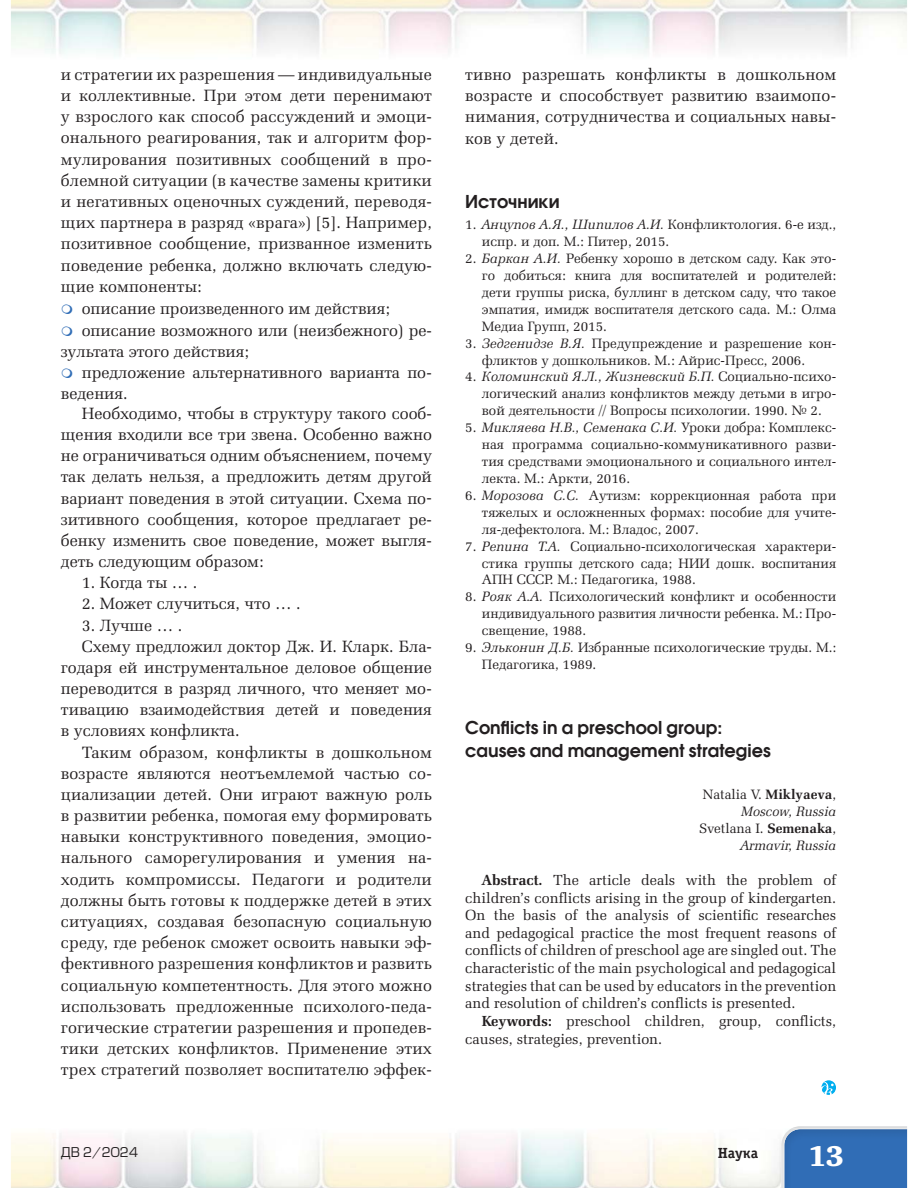
<style>
.page{position:relative;width:918px;height:1188px;background:#fff}
.page>*{position:absolute;margin:0;border:0;box-sizing:border-box;transform-origin:0 0}
.t1{font:29.4px "Charter ITC Black";color:#fff}
.t2{font:17.7px/23.5px "Avant Garde Gothic Demi ITC";color:#231f20}
.t3{font:16.5px/21.1px "Zapf Elliptical 711 BT";letter-spacing:.01em;color:#231f20;text-align:justify}
.t4{font:14.7px/17.7px "Zapf Elliptical 711 BT";color:#231f20;text-align:justify}
.t5{font:14.7px "Officina Serif Bold ITC";color:#231f20}
.t6{font:13.65px/17px "Zapf Elliptical 711 BT";color:#231f20;text-align:justify}
.t7{font:italic 13.65px/17px "Zapf Elliptical 711 BT";color:#231f20;text-align:right}
.t8{font:13.2px "Europe";color:#231f20}
.s1{font-style:italic}
.s2{font-style:normal}
.s3{font-weight:700;font-style:normal}
.s4{font-weight:700}
</style>
<div class="page">
<img style="left:11px;top:0;width:896px;height:56px">
<img style="left:11px;top:1133px;width:770px;height:55px">
<img style="left:793px;top:1126px;width:114px;height:2px">
<img style="left:781px;top:1128px;width:126px;height:60px">
<svg style="left:821px;top:1080px;width:15px;height:15px"></svg>
<p class="t3" style="left:61px;top:65px;width:373px">и стратегии их разрешения — индивидуальные и коллективные. При этом дети перенимают у взрослого как способ рассуждений и эмоци&shy;онального реагирования, так и алгоритм фор&shy;мулирования позитивных сообщений в про&shy;блемной ситуации (в качестве замены критики и негативных оценочных суждений, переводя&shy;щих партнера в разряд «врага») [5]. Например, позитивное сообщение, призванное изменить поведение ребенка, должно включать следую&shy;щие компоненты:</p>
<p class="t3" style="left:82px;top:299px;width:310px">описание произведенного им действия;</p>
<p class="t3" style="left:82px;top:320px;width:352px">описание возможного или (неизбежного) ре-</p>
<p class="t3" style="left:61px;top:342px;width:190px">зультата этого действия;</p>
<p class="t3" style="left:82px;top:363px;width:352px">предложение альтернативного варианта по-</p>
<p class="t3" style="left:61px;top:384px;width:68px">ведения.</p>
<p class="t3" style="left:61px;top:404px;width:373px;text-indent:21px">Необходимо, чтобы в структуру такого сооб&shy;щения входили все три звена. Особенно важно не ограничиваться одним объяснением, почему так делать нельзя, а предложить детям другой вариант поведения в этой ситуации. Схема по&shy;зитивного сообщения, которое предлагает ре&shy;бенку изменить свое поведение, может выгля&shy;деть следующим образом:</p>
<p class="t3" style="left:82px;top:573px;width:117px">1. Когда ты … .</p>
<p class="t3" style="left:82px;top:594px;width:221px">2. Может случиться, что … .</p>
<p class="t3" style="left:82px;top:615px;width:102px">3. Лучше … .</p>
<p class="t3" style="left:82px;top:637px;width:352px">Схему предложил доктор Дж. И. Кларк. Бла-</p>
<p class="t3" style="left:61px;top:658px;width:372px">годаря ей инструментальное деловое общение</p>
<p class="t3" style="left:61px;top:679px;width:372px">переводится в разряд личного, что меняет мо-</p>
<p class="t3" style="left:61px;top:700px;width:372px">тивацию взаимодействия детей и поведения</p>
<p class="t3" style="left:61px;top:721px;width:180px">в условиях конфликта.</p>
<p class="t3" style="left:82px;top:742px;width:352px">Таким образом, конфликты в дошкольном</p>
<p class="t3" style="left:61px;top:764px;width:372px">возрасте являются неотъемлемой частью со-</p>
<p class="t3" style="left:61px;top:785px;width:373px">циализации детей. Они играют важную роль</p>
<p class="t3" style="left:61px;top:806px;width:373px">в развитии ребенка, помогая ему формировать</p>
<p class="t3" style="left:61px;top:827px;width:372px">навыки конструктивного поведения, эмоцио-</p>
<p class="t3" style="left:61px;top:848px;width:372px">нального саморегулирования и умения на-</p>
<p class="t3" style="left:61px;top:870px;width:372px">ходить компромиссы. Педагоги и родители</p>
<p class="t3" style="left:61px;top:891px;width:372px">должны быть готовы к поддержке детей в этих</p>
<p class="t3" style="left:61px;top:912px;width:372px">ситуациях, создавая безопасную социальную</p>
<p class="t3" style="left:61px;top:933px;width:372px">среду, где ребенок сможет освоить навыки эф-</p>
<p class="t3" style="left:61px;top:954px;width:373px">фективного разрешения конфликтов и развить</p>
<p class="t3" style="left:61px;top:975px;width:373px">социальную компетентность. Для этого можно</p>
<p class="t3" style="left:61px;top:997px;width:372px">использовать предложенные психолого-педа-</p>
<p class="t3" style="left:61px;top:1018px;width:372px">гогические стратегии разрешения и пропедев-</p>
<p class="t3" style="left:61px;top:1039px;width:372px">тики детских конфликтов. Применение этих</p>
<p class="t3" style="left:61px;top:1060px;width:372px">трех стратегий позволяет воспитателю эффек-</p>
<p class="t3" style="left:465px;top:65px;width:373px">тивно разрешать конфликты в дошкольном возрасте и способствует развитию взаимопо&shy;нимания, сотрудничества и социальных навы&shy;ков у детей.</p>
<p class="t2" style="left:465px;top:191px;width:96px">Источники</p>
<p class="t6" style="left:482px;top:217px;width:356px;text-indent:-17px">1. <span class="s1">Анцупов А.Я., Шипилов А.И.</span> Конфликтология. 6-е изд., испр. и доп. М.: Питер, 2015.</p>
<p class="t6" style="left:482px;top:251px;width:356px;text-indent:-17px">2. <span class="s1">Баркан А.И.</span> Ребенку хорошо в детском саду. Как это&shy;го добиться: книга для воспитателей и родителей: дети группы риска, буллинг в детском саду, что такое эмпатия, имидж воспитателя детского сада. М.: Олма Медиа Групп, 2015.</p>
<p class="t6" style="left:482px;top:335px;width:356px;text-indent:-17px">3. <span class="s1">Зедгенидзе В.Я.</span> Предупреждение и разрешение кон&shy;фликтов у дошкольников. М.: Айрис-Пресс, 2006.</p>
<p class="t6" style="left:482px;top:369px;width:356px;text-indent:-17px">4. <span class="s1">Коломинский Я.Л., Жизневский Б.П.</span> Социально-психо&shy;логический анализ конфликтов между детьми в игро&shy;вой деятельности // Вопросы психологии. 1990. № 2.</p>
<p class="t6" style="left:482px;top:420px;width:356px;text-indent:-17px">5. <span class="s1">Микляева Н.В., Семенака С.И.</span> Уроки добра: Комплекс&shy;ная программа социально-коммуникативного разви&shy;тия средствами эмоционального и социального интел&shy;лекта. М.: Аркти, 2016.</p>
<p class="t6" style="left:482px;top:488px;width:356px;text-indent:-17px">6. <span class="s1">Морозова С.С.</span> Аутизм: коррекционная работа при тяжелых и осложненных формах: пособие для учите&shy;ля-дефектолога. М.: Владос, 2007.</p>
<p class="t6" style="left:482px;top:538px;width:356px;text-indent:-17px">7. <span class="s1">Репина Т.А.</span> Социально-психологическая характери&shy;стика группы детского сада; НИИ дошк. воспитания АПН СССР. М.: Педагогика, 1988.</p>
<p class="t6" style="left:482px;top:589px;width:356px;text-indent:-17px">8. <span class="s1">Рояк А.А.</span> Психологический конфликт и особенности индивидуального развития личности ребенка. М.: Про&shy;свещение, 1988.</p>
<p class="t6" style="left:482px;top:640px;width:356px;text-indent:-17px">9. <span class="s1">Эльконин Д.Б.</span> Избранные психологические труды. М.:<br>Педагогика, 1989.</p>
<p class="t2" style="left:465px;top:717px;width:307px">Conflicts in a preschool group: causes and management strategies</p>
<p class="t7" style="left:699px;top:787px;width:139px"><span class="s2">Natalia V.</span> <span class="s3">Miklyaeva</span><span class="s2">,<br></span>Moscow, Russia<br><span class="s2">Svetlana I.</span> <span class="s3">Semenaka</span><span class="s2">,<br></span>Armavir, Russia</p>
<p class="t4" style="left:465px;top:872px;width:373px;text-indent:17px"><span class="s4">Abstract.</span> The article deals with the problem of children’s conflicts arising in the group of kindergarten.<br>On the basis of the analysis of scientific researches and pedagogical practice the most frequent reasons of conflicts of children of preschool age are singled out. The characteristic of the main psychological and pedagogical strategies that can be used by educators in the prevention and resolution of children’s conflicts is presented.</p>
<p class="t4" style="left:465px;top:1013px;width:372px;text-indent:17px"><span class="s4">Keywords:</span> preschool children, group, conflicts, causes, strategies, prevention.</p>
<p class="t8" style="left:61px;top:1145px;width:79px">ДВ 2/2024</p>
<p class="t5" style="left:718px;top:1144px;width:42px">Наука</p>
<h1 class="t1" style="left:808px;top:1138px;width:38px">13</h1>
</div>
